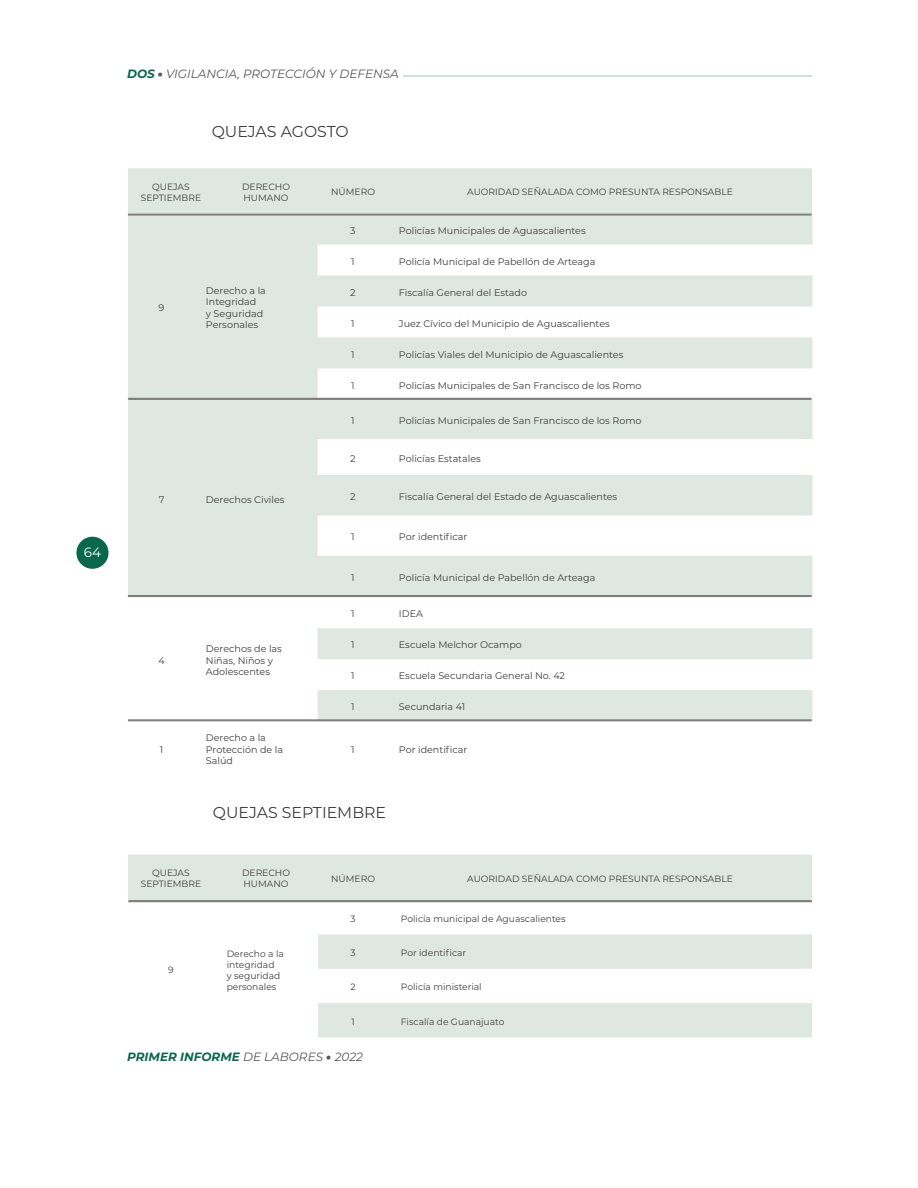
<style>
.page{position:relative;width:918px;height:1188px;background:#fff}
.page>*{position:absolute;margin:0;border:0;box-sizing:border-box;transform-origin:0 0}
.SUB_Tópico{font:15.75px "Montserrat";color:#3e3e3f}
.t1{font:13.5px "Montserrat";color:#fff}
.t2{font:italic 12px "Montserrat";color:#57585a}
.t3{font:italic 700 12px "Montserrat";color:#0b674c}
.Body{font:9.6px/11.6px "Montserrat";color:#3e3e3f}
.Body-2{font:9.15px/10.9px "Montserrat";color:#3e3e3f}
.s1{font-weight:700;color:#0b674c}
.s2{font-weight:900}
.s3{font-weight:400;color:#57585a}
.s4{font-weight:900;color:#57585a}
</style>
<div class="page">
<hr style="left:403px;top:75px;width:409px;height:2px;background:#cfe1db">
<div style="left:76px;top:537px;width:33px;height:32px;background:#0b674c;border-radius:50%"></div>
<div style="left:128px;top:168px;width:684px;height:46px;background:#dfe7e3"></div>
<svg style="left:128px;top:214px;width:685px;height:507px;fill:#dfe7e3"></svg>
<svg style="left:128px;top:855px;width:684px;height:182px;fill:#dfe7e3"></svg>
<div style="left:128px;top:214px;width:684px;height:1px;border:2px solid #7f7f7f"></div>
<div style="left:128px;top:398px;width:684px;height:2px;border:2px solid #7f7f7f"></div>
<div style="left:128px;top:595px;width:684px;height:2px;border:2px solid #7f7f7f"></div>
<div style="left:128px;top:719px;width:684px;height:2px;border:2px solid #7f7f7f"></div>
<div style="left:128px;top:900px;width:684px;height:2px;border:2px solid #7f7f7f"></div>
<h2 class="t1" style="left:84px;top:543px;width:19px">64</h2>
<p class="t2" style="left:127px;top:66px;width:273px"><span class="s1">DOS</span> <span class="s2">•</span> VIGILANCIA, PROTECCIÓN Y DEFENSA</p>
<p class="SUB_Tópico" style="left:212px;top:121px;width:139px">QUEJAS AGOSTO</p>
<p class="Body-2" style="left:141px;top:181px;width:62px;text-align:center">QUEJAS<br>SEPTIEMBRE</p>
<p class="Body-2" style="left:242px;top:181px;width:50px">DERECHO<br>HUMANO</p>
<p class="Body-2" style="left:331px;top:186px;width:45px">NÚMERO</p>
<p class="Body-2" style="left:467px;top:186px;width:267px">AUORIDAD SEÑALADA COMO PRESUNTA RESPONSABLE</p>
<p class="Body" style="left:159px;top:302px;width:7px">9</p>
<p class="Body" style="left:206px;top:284px;width:61px">Derecho a la<br>Integridad<br>y Seguridad<br>Personales</p>
<p class="Body" style="left:159px;top:493px;width:7px">7</p>
<p class="Body" style="left:206px;top:493px;width:80px">Derechos Civiles</p>
<p class="Body" style="left:158px;top:654px;width:8px">4</p>
<p class="Body" style="left:206px;top:643px;width:77px">Derechos de las<br>Niñas, Niños y<br>Adolescentes</p>
<p class="Body" style="left:350px;top:224px;width:7px">3</p>
<p class="Body" style="left:399px;top:224px;width:188px">Policías Municipales de Aguascalientes</p>
<p class="Body" style="left:351px;top:255px;width:5px">1</p>
<p class="Body" style="left:399px;top:255px;width:198px">Policía Municipal de Pabellón de Arteaga</p>
<p class="Body" style="left:350px;top:286px;width:7px">2</p>
<p class="Body" style="left:399px;top:286px;width:130px">Fiscalía General del Estado</p>
<p class="Body" style="left:351px;top:317px;width:5px">1</p>
<p class="Body" style="left:399px;top:317px;width:212px">Juez Cívico del Municipio de Aguascalientes</p>
<p class="Body" style="left:351px;top:348px;width:5px">1</p>
<p class="Body" style="left:399px;top:348px;width:226px">Policías Viales del Municipio de Aguascalientes</p>
<p class="Body" style="left:351px;top:379px;width:5px">1</p>
<p class="Body" style="left:399px;top:379px;width:244px">Policías Municipales de San Francisco de los Romo</p>
<p class="Body" style="left:351px;top:414px;width:5px">1</p>
<p class="Body" style="left:399px;top:414px;width:244px">Policías Municipales de San Francisco de los Romo</p>
<p class="Body" style="left:350px;top:452px;width:7px">2</p>
<p class="Body" style="left:399px;top:452px;width:83px">Policías Estatales</p>
<p class="Body" style="left:350px;top:490px;width:7px">2</p>
<p class="Body" style="left:399px;top:490px;width:220px">Fiscalía General del Estado de Aguascalientes</p>
<p class="Body" style="left:351px;top:531px;width:5px">1</p>
<p class="Body" style="left:399px;top:531px;width:70px">Por identificar</p>
<p class="Body" style="left:351px;top:572px;width:5px">1</p>
<p class="Body" style="left:399px;top:572px;width:198px">Policía Municipal de Pabellón de Arteaga</p>
<p class="Body" style="left:351px;top:608px;width:5px">1</p>
<p class="Body" style="left:399px;top:608px;width:26px">IDEA</p>
<p class="Body" style="left:351px;top:639px;width:5px">1</p>
<p class="Body" style="left:399px;top:639px;width:124px">Escuela Melchor Ocampo</p>
<p class="Body" style="left:351px;top:670px;width:5px">1</p>
<p class="Body" style="left:399px;top:670px;width:168px">Escuela Secundaria General No. 42</p>
<p class="Body" style="left:351px;top:701px;width:5px">1</p>
<p class="Body" style="left:399px;top:701px;width:68px">Secundaria 41</p>
<p class="Body" style="left:160px;top:743px;width:5px">1</p>
<p class="Body" style="left:206px;top:732px;width:79px">Derecho a la<br>Protección de la<br>Salúd</p>
<p class="Body" style="left:351px;top:743px;width:5px">1</p>
<p class="Body" style="left:399px;top:743px;width:70px">Por identificar</p>
<p class="SUB_Tópico" style="left:213px;top:802px;width:175px">QUEJAS SEPTIEMBRE</p>
<p class="Body-2" style="left:141px;top:867px;width:62px;text-align:center">QUEJAS<br>SEPTIEMBRE</p>
<p class="Body-2" style="left:242px;top:867px;width:50px">DERECHO<br>HUMANO</p>
<p class="Body-2" style="left:331px;top:873px;width:45px">NÚMERO</p>
<p class="Body-2" style="left:467px;top:873px;width:267px">AUORIDAD SEÑALADA COMO PRESUNTA RESPONSABLE</p>
<p class="Body-2" style="left:168px;top:964px;width:7px">9</p>
<p class="Body-2" style="left:227px;top:948px;width:59px">Derecho a la integridad<br>y seguridad personales</p>
<p class="Body-2" style="left:351px;top:913px;width:7px">3</p>
<p class="Body-2" style="left:401px;top:913px;width:166px">Policía municipal de Aguascalientes</p>
<p class="Body-2" style="left:351px;top:947px;width:7px">3</p>
<p class="Body-2" style="left:401px;top:947px;width:67px">Por identificar</p>
<p class="Body-2" style="left:351px;top:981px;width:7px">2</p>
<p class="Body-2" style="left:401px;top:981px;width:82px">Policía ministerial</p>
<p class="Body-2" style="left:351px;top:1016px;width:5px">1</p>
<p class="Body-2" style="left:401px;top:1016px;width:105px">Fiscalía de Guanajuato</p>
<p class="t3" style="left:127px;top:1049px;width:237px">PRIMER INFORME <span class="s3">DE LABORES</span> <span class="s4">•</span> <span class="s3">2022</span></p>
</div>
